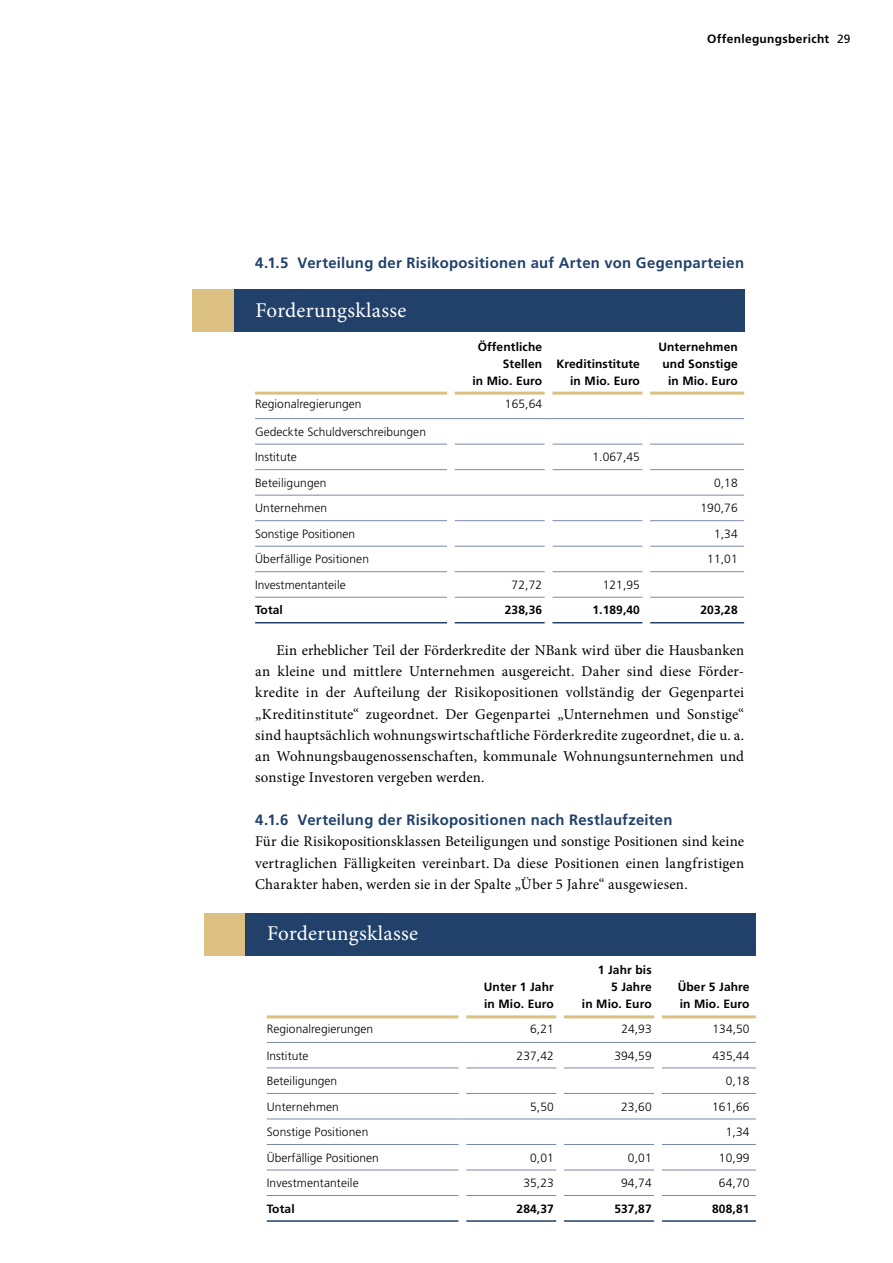
<style>
.page{position:relative;width:893px;height:1263px;background:#fff}
.page>*{position:absolute;margin:0;border:0;box-sizing:border-box;transform-origin:0 0}
.t1{font:21px "Minion Pro";letter-spacing:.015em;color:#fff}
.t2{font:15px/21.3px "Minion Pro";letter-spacing:.01em;color:#000;text-align:justify}
.t3{font:700 15px "Frutiger LT Std";letter-spacing:.02em;color:#21416a}
.t4{font:300 12px/25.5px "Frutiger LT Std";letter-spacing:.005em;color:#000}
.t5{font:700 12px/17px "Frutiger LT Std";letter-spacing:.01em;color:#000;text-align:right}
.t6{font:12px "Frutiger LT Std";color:#000}
</style>
<div class="page">
<hr style="left:255px;top:392px;width:192px;height:3px;background:#dcc081">
<hr style="left:454px;top:392px;width:91px;height:3px;background:#dcc081">
<hr style="left:552px;top:392px;width:91px;height:3px;background:#dcc081">
<hr style="left:650px;top:392px;width:94px;height:3px;background:#dcc081">
<hr style="left:255px;top:571px;width:192px;height:1px;background:#798aa8">
<hr style="left:454px;top:571px;width:91px;height:1px;background:#798aa8">
<hr style="left:552px;top:571px;width:91px;height:1px;background:#798aa8">
<hr style="left:650px;top:571px;width:94px;height:1px;background:#798aa8">
<hr style="left:255px;top:444px;width:192px;height:1px;background:#798aa8">
<hr style="left:454px;top:444px;width:91px;height:1px;background:#798aa8">
<hr style="left:552px;top:444px;width:91px;height:1px;background:#798aa8">
<hr style="left:650px;top:444px;width:94px;height:1px;background:#798aa8">
<hr style="left:255px;top:469px;width:192px;height:1px;background:#798aa8">
<hr style="left:454px;top:469px;width:91px;height:1px;background:#798aa8">
<hr style="left:552px;top:469px;width:91px;height:1px;background:#798aa8">
<hr style="left:650px;top:469px;width:94px;height:1px;background:#798aa8">
<hr style="left:255px;top:546px;width:192px;height:1px;background:#798aa8">
<hr style="left:454px;top:546px;width:91px;height:1px;background:#798aa8">
<hr style="left:552px;top:546px;width:91px;height:1px;background:#798aa8">
<hr style="left:650px;top:546px;width:94px;height:1px;background:#798aa8">
<hr style="left:255px;top:520px;width:192px;height:1px;background:#798aa8">
<hr style="left:454px;top:520px;width:91px;height:1px;background:#798aa8">
<hr style="left:552px;top:520px;width:91px;height:1px;background:#798aa8">
<hr style="left:650px;top:520px;width:94px;height:1px;background:#798aa8">
<hr style="left:255px;top:418px;width:196px;height:1px;background:#798aa8">
<hr style="left:451px;top:418px;width:98px;height:1px;background:#798aa8">
<hr style="left:549px;top:418px;width:97px;height:1px;background:#798aa8">
<hr style="left:646px;top:418px;width:98px;height:1px;background:#798aa8">
<hr style="left:255px;top:495px;width:196px;height:1px;background:#798aa8">
<hr style="left:451px;top:495px;width:98px;height:1px;background:#798aa8">
<hr style="left:549px;top:495px;width:97px;height:1px;background:#798aa8">
<hr style="left:646px;top:495px;width:98px;height:1px;background:#798aa8">
<hr style="left:255px;top:597px;width:192px;height:1px;background:#798aa8">
<hr style="left:454px;top:597px;width:91px;height:1px;background:#798aa8">
<hr style="left:552px;top:597px;width:91px;height:1px;background:#798aa8">
<hr style="left:650px;top:597px;width:94px;height:1px;background:#798aa8">
<hr style="left:255px;top:622px;width:192px;height:1px;background:#21416a">
<hr style="left:454px;top:622px;width:91px;height:1px;background:#21416a">
<hr style="left:552px;top:622px;width:91px;height:1px;background:#21416a">
<hr style="left:650px;top:622px;width:94px;height:1px;background:#21416a">
<div style="left:192px;top:289px;width:43px;height:43px;background:#dcc081"></div>
<div style="left:234px;top:289px;width:510px;height:43px;background:#21416a"></div>
<hr style="left:267px;top:1015px;width:192px;height:3px;background:#dcc081">
<hr style="left:466px;top:1015px;width:90px;height:3px;background:#dcc081">
<hr style="left:564px;top:1015px;width:90px;height:3px;background:#dcc081">
<hr style="left:662px;top:1015px;width:94px;height:3px;background:#dcc081">
<hr style="left:267px;top:1067px;width:192px;height:1px;background:#798aa8">
<hr style="left:466px;top:1067px;width:90px;height:1px;background:#798aa8">
<hr style="left:564px;top:1067px;width:90px;height:1px;background:#798aa8">
<hr style="left:662px;top:1067px;width:94px;height:1px;background:#798aa8">
<hr style="left:267px;top:1093px;width:192px;height:1px;background:#798aa8">
<hr style="left:466px;top:1093px;width:90px;height:1px;background:#798aa8">
<hr style="left:564px;top:1093px;width:90px;height:1px;background:#798aa8">
<hr style="left:662px;top:1093px;width:94px;height:1px;background:#798aa8">
<hr style="left:267px;top:1169px;width:192px;height:1px;background:#798aa8">
<hr style="left:466px;top:1169px;width:90px;height:1px;background:#798aa8">
<hr style="left:564px;top:1169px;width:90px;height:1px;background:#798aa8">
<hr style="left:662px;top:1169px;width:94px;height:1px;background:#798aa8">
<hr style="left:267px;top:1144px;width:192px;height:1px;background:#798aa8">
<hr style="left:466px;top:1144px;width:90px;height:1px;background:#798aa8">
<hr style="left:564px;top:1144px;width:90px;height:1px;background:#798aa8">
<hr style="left:662px;top:1144px;width:94px;height:1px;background:#798aa8">
<hr style="left:267px;top:1042px;width:195px;height:1px;background:#798aa8">
<hr style="left:462px;top:1042px;width:98px;height:1px;background:#798aa8">
<hr style="left:560px;top:1042px;width:98px;height:1px;background:#798aa8">
<hr style="left:658px;top:1042px;width:98px;height:1px;background:#798aa8">
<hr style="left:267px;top:1118px;width:195px;height:1px;background:#798aa8">
<hr style="left:462px;top:1118px;width:98px;height:1px;background:#798aa8">
<hr style="left:560px;top:1118px;width:98px;height:1px;background:#798aa8">
<hr style="left:658px;top:1118px;width:98px;height:1px;background:#798aa8">
<hr style="left:267px;top:1195px;width:192px;height:1px;background:#798aa8">
<hr style="left:466px;top:1195px;width:90px;height:1px;background:#798aa8">
<hr style="left:564px;top:1195px;width:90px;height:1px;background:#798aa8">
<hr style="left:662px;top:1195px;width:94px;height:1px;background:#798aa8">
<hr style="left:267px;top:1220px;width:192px;height:2px;background:#21416a">
<hr style="left:466px;top:1220px;width:90px;height:2px;background:#21416a">
<hr style="left:564px;top:1220px;width:90px;height:2px;background:#21416a">
<hr style="left:662px;top:1220px;width:94px;height:2px;background:#21416a">
<div style="left:204px;top:913px;width:43px;height:42px;background:#dcc081"></div>
<div style="left:246px;top:913px;width:510px;height:42px;background:#21416a"></div>
<p class="t5" style="left:707px;top:30px;width:124px">Offenlegungsbericht</p>
<p class="t6" style="left:837px;top:31px;width:15px">29</p>
<p class="t3" style="left:255px;top:254px;width:490px">4.1.5 Verteilung der Risikopositionen auf Arten von Gegenparteien</p>
<h1 class="t1" style="left:256px;top:296px;width:152px">Forderungsklasse</h1>
<p class="t5" style="left:472px;top:338px;width:71px">Öffentliche<br>Stellen<br>in Mio. Euro</p>
<p class="t4" style="left:255px;top:391px;width:108px">Regionalregierungen</p>
<p class="t4" style="left:505px;top:391px;width:39px">165,64</p>
<p class="t4" style="left:255px;top:419px;width:172px">Gedeckte Schuldverschreibungen<br>Institute</p>
<p class="t5" style="left:556px;top:355px;width:85px">Kreditinstitute in Mio. Euro</p>
<p class="t4" style="left:592px;top:445px;width:49px">1.067,45</p>
<p class="t5" style="left:658px;top:338px;width:81px">Unternehmen und Sonstige in Mio. Euro</p>
<p class="t4" style="left:255px;top:470px;width:73px">Beteiligungen</p>
<p class="t4" style="left:714px;top:470px;width:25px">0,18</p>
<p class="t4" style="left:255px;top:496px;width:74px">Unternehmen</p>
<p class="t4" style="left:700px;top:496px;width:39px">190,76</p>
<p class="t4" style="left:255px;top:521px;width:102px">Sonstige Positionen</p>
<p class="t4" style="left:714px;top:521px;width:25px">1,34</p>
<p class="t4" style="left:255px;top:547px;width:115px">Überfällige Positionen</p>
<p class="t4" style="left:707px;top:547px;width:32px">11,01</p>
<p class="t4" style="left:255px;top:572px;width:92px">Investmentanteile</p>
<p class="t4" style="left:512px;top:572px;width:32px">72,72</p>
<p class="t4" style="left:603px;top:572px;width:39px">121,95</p>
<p class="t5" style="left:255px;top:602px;width:29px">Total</p>
<p class="t5" style="left:505px;top:602px;width:39px">238,36</p>
<p class="t5" style="left:592px;top:602px;width:49px">1.189,40</p>
<p class="t5" style="left:700px;top:602px;width:39px">203,28</p>
<p class="t2" style="left:255px;top:639px;width:490px;text-indent:21px">Ein erheblicher Teil der Förderkredite der NBank wird über die Hausbanken an kleine und mittlere Unternehmen ausgereicht. Daher sind diese Förder&shy;kredite in der Aufteilung der Risikopositionen vollständig der Gegenpartei „Kreditinstitute“ zugeordnet. Der Gegenpartei „Unternehmen und Sonstige“ sind hauptsächlich wohnungswirtschaftliche Förderkredite zugeordnet, die u. a. an Wohnungsbaugenossenschaften, kommunale Wohnungsunternehmen und sonstige Investoren vergeben werden.</p>
<p class="t3" style="left:255px;top:811px;width:419px">4.1.6 Verteilung der Risikopositionen nach Restlaufzeiten</p>
<p class="t2" style="left:255px;top:831px;width:490px">Für die Risikopositionsklassen Beteiligungen und sonstige Positionen sind keine vertraglichen Fälligkeiten vereinbart. Da diese Positionen einen langfristigen Charakter haben, werden sie in der Spalte „Über 5 Jahre“ ausgewiesen.</p>
<h1 class="t1" style="left:267px;top:920px;width:152px">Forderungsklasse</h1>
<p class="t5" style="left:484px;top:979px;width:72px;text-align:left">Unter 1 Jahr in Mio. Euro</p>
<p class="t5" style="left:582px;top:962px;width:71px">1 Jahr bis<br>5 Jahre<br>in Mio. Euro</p>
<p class="t5" style="left:678px;top:979px;width:73px;text-align:left">Über 5 Jahre in Mio. Euro</p>
<p class="t4" style="left:267px;top:1016px;width:108px">Regionalregierungen</p>
<p class="t4" style="left:530px;top:1016px;width:25px">6,21</p>
<p class="t4" style="left:621px;top:1016px;width:32px">24,93</p>
<p class="t4" style="left:713px;top:1016px;width:38px">134,50</p>
<p class="t4" style="left:267px;top:1043px;width:43px">Institute</p>
<p class="t4" style="left:517px;top:1043px;width:39px">237,42</p>
<p class="t4" style="left:614px;top:1043px;width:39px">394,59</p>
<p class="t4" style="left:713px;top:1043px;width:38px">435,44</p>
<p class="t4" style="left:267px;top:1068px;width:72px">Beteiligungen</p>
<p class="t4" style="left:726px;top:1068px;width:25px">0,18</p>
<p class="t4" style="left:267px;top:1094px;width:74px">Unternehmen</p>
<p class="t4" style="left:530px;top:1094px;width:25px">5,50</p>
<p class="t4" style="left:621px;top:1094px;width:32px">23,60</p>
<p class="t4" style="left:712px;top:1094px;width:39px">161,66</p>
<p class="t4" style="left:267px;top:1119px;width:103px">Sonstige Positionen</p>
<p class="t4" style="left:726px;top:1119px;width:25px">1,34</p>
<p class="t4" style="left:267px;top:1145px;width:114px">Überfällige Positionen</p>
<p class="t4" style="left:530px;top:1145px;width:25px">0,01</p>
<p class="t4" style="left:628px;top:1145px;width:25px">0,01</p>
<p class="t4" style="left:719px;top:1145px;width:32px">10,99</p>
<p class="t4" style="left:267px;top:1170px;width:93px">Investmentanteile</p>
<p class="t4" style="left:523px;top:1170px;width:32px">35,23</p>
<p class="t4" style="left:621px;top:1170px;width:32px">94,74</p>
<p class="t4" style="left:719px;top:1170px;width:32px">64,70</p>
<p class="t5" style="left:267px;top:1200px;width:29px">Total</p>
<p class="t5" style="left:517px;top:1200px;width:39px">284,37</p>
<p class="t5" style="left:614px;top:1200px;width:39px">537,87</p>
<p class="t5" style="left:712px;top:1200px;width:39px">808,81</p>
</div>
